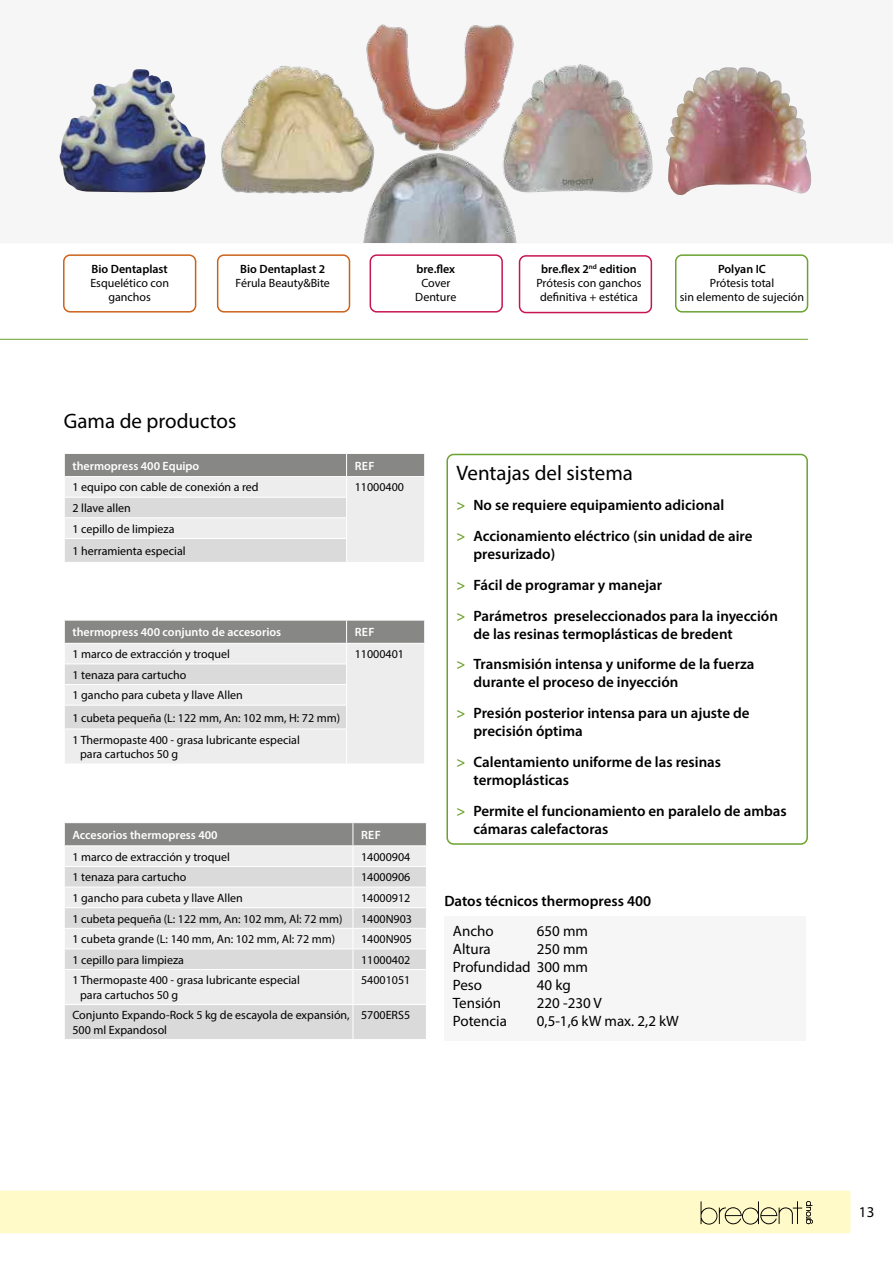
<style>
.page{position:relative;width:893px;height:1263px;background:#fff}
.page>*{position:absolute;margin:0;border:0;box-sizing:border-box;transform-origin:0 0}
.t1{font:21px "Myriad Pro";color:#000}
.t2{font:600 15px/30.8px "Myriad Pro";color:#000}
.t3{font:15px/18px "Myriad Pro";color:#000;text-align:justify}
.t4{font:12px/14.4px "Myriad Pro";color:#000}
.t5{font:600 12px "Myriad Pro";color:#fff}
.t6{font:600 12px "Myriad Pro";color:#000}
.s1{font-weight:600}
.s2{color:#6ba230}
</style>
<div class="page">
<div style="left:0;top:1191px;width:850px;height:42px;background:#fffac7"></div>
<div style="left:701px;top:1208px;width:15px;height:15px;background:#fffac7;border-radius:50%"></div>
<div style="left:743px;top:1208px;width:15px;height:15px;background:#fffac7;border-radius:50%"></div>
<div style="left:63px;top:254px;width:133px;height:59px;border:2px solid #cc621a;border-radius:6px"></div>
<img style="left:678px;top:67px;width:134px;height:129px">
<img style="left:59px;top:69px;width:147px;height:123px">
<div style="left:446px;top:454px;width:362px;height:391px;border:2px solid #6ba230;border-radius:6px"></div>
<hr style="left:0;top:339px;width:808px;height:1px;background:#6ba230">
<img style="left:220px;top:65px;width:144px;height:129px">
<img style="left:517px;top:64px;width:161px;height:131px">
<img style="left:362px;top:153px;width:155px;height:89px">
<img style="left:364px;top:24px;width:153px;height:129px">
<div style="left:217px;top:254px;width:133px;height:59px;border:2px solid #cc621a;border-radius:6px"></div>
<div style="left:370px;top:254px;width:133px;height:59px;border:2px solid #c71553;border-radius:6px"></div>
<div style="left:519px;top:255px;width:133px;height:58px;border:2px solid #c71553;border-radius:6px"></div>
<div style="left:675px;top:254px;width:133px;height:59px;border:2px solid #6ba230;border-radius:6px"></div>
<div style="left:444px;top:916px;width:362px;height:124px;background:#f6f6f6"></div>
<svg style="left:64px;top:453px;width:361px;height:109px;background:#d3d3d2"></svg>
<hr style="left:64px;top:476px;width:283px;height:1px;background:#fff">
<hr style="left:347px;top:476px;width:78px;height:1px;background:#fff">
<hr style="left:64px;top:517px;width:283px;height:1px;background:#fff">
<svg style="left:65px;top:970px;width:361px;height:69px;background:#e3e3e3"></svg>
<hr style="left:352px;top:970px;width:1px;height:34px;background:#fff">
<hr style="left:64px;top:1004px;width:289px;height:1px;background:#fff">
<hr style="left:353px;top:1004px;width:74px;height:1px;background:#fff">
<hr style="left:352px;top:1005px;width:1px;height:34px;background:#fff">
<svg style="left:64px;top:823px;width:363px;height:146px;background:#d6d6d6"></svg>
<hr style="left:64px;top:845px;width:289px;height:1px;background:#fff">
<hr style="left:353px;top:845px;width:74px;height:1px;background:#fff">
<hr style="left:64px;top:886px;width:289px;height:2px;background:#fff">
<hr style="left:353px;top:886px;width:74px;height:2px;background:#fff">
<hr style="left:64px;top:928px;width:289px;height:1px;background:#fff">
<hr style="left:353px;top:928px;width:74px;height:1px;background:#fff">
<svg style="left:64px;top:620px;width:361px;height:143px;background:#d9d9d8"></svg>
<hr style="left:64px;top:643px;width:283px;height:1px;background:#fff">
<hr style="left:347px;top:643px;width:78px;height:1px;background:#fff">
<hr style="left:64px;top:684px;width:283px;height:1px;background:#fff">
<hr style="left:64px;top:728px;width:283px;height:1px;background:#fff">
<p class="t6" style="left:92px;top:263px;width:78px">Bio Dentaplast</p>
<p class="t4" style="left:90px;top:276px;width:80px;text-align:center">Esquelético con ganchos</p>
<p class="t6" style="left:240px;top:263px;width:87px">Bio Dentaplast 2</p>
<p class="t4" style="left:236px;top:276px;width:96px">Férula Beauty&amp;Bite</p>
<h1 class="t1" style="left:64px;top:411px;width:174px">Gama de productos</h1>
<p class="t6" style="left:416px;top:263px;width:40px">bre.flex</p>
<p class="t4" style="left:415px;top:276px;width:43px;text-align:center">Cover<br>Denture</p>
<p class="t4" style="left:536px;top:262px;width:106px;text-align:center"><span class="s1">bre.flex 2</span><sup>nd</sup> <span class="s1">edition<br></span>Prótesis con ganchos definitiva + estética</p>
<p class="t6" style="left:718px;top:263px;width:49px">Polyan IC</p>
<p class="t4" style="left:680px;top:276px;width:126px;text-align:center">Prótesis total<br>sin elemento de sujeción</p>
<p class="t5" style="left:72px;top:459px;width:128px">thermopress 400 Equipo</p>
<p class="t5" style="left:355px;top:459px;width:21px">REF</p>
<p class="t4" style="left:72px;top:481px;width:188px">1 equipo con cable de conexión a red</p>
<p class="t4" style="left:355px;top:481px;width:51px">11000400</p>
<p class="t4" style="left:72px;top:498px;width:103px;line-height:20.5px">2 llave allen<br>1 cepillo de limpieza</p>
<p class="t4" style="left:72px;top:544px;width:115px">1 herramienta especial</p>
<p class="t5" style="left:72px;top:626px;width:210px">thermopress 400 conjunto de accesorios</p>
<p class="t5" style="left:355px;top:626px;width:21px">REF</p>
<p class="t4" style="left:72px;top:647px;width:159px">1 marco de extracción y troquel</p>
<p class="t4" style="left:355px;top:647px;width:51px">11000401</p>
<p class="t4" style="left:72px;top:665px;width:172px;line-height:20.5px">1 tenaza para cartucho<br>1 gancho para cubeta y llave Allen</p>
<p class="t4" style="left:72px;top:707px;width:269px;line-height:22.2px">1 cubeta pequeña (L: 122 mm, An: 102 mm, H: 72 mm)<br>1 Thermopaste 400 - grasa lubricante especial</p>
<p class="t4" style="left:80px;top:747px;width:100px">para cartuchos 50 g</p>
<p class="t5" style="left:72px;top:829px;width:147px">Accesorios thermopress 400</p>
<p class="t5" style="left:361px;top:829px;width:21px">REF</p>
<p class="t4" style="left:72px;top:850px;width:159px">1 marco de extracción y troquel</p>
<p class="t4" style="left:361px;top:850px;width:51px">14000904</p>
<p class="t4" style="left:72px;top:870px;width:115px">1 tenaza para cartucho</p>
<p class="t4" style="left:361px;top:870px;width:51px">14000906</p>
<p class="t4" style="left:72px;top:891px;width:172px">1 gancho para cubeta y llave Allen</p>
<p class="t4" style="left:361px;top:891px;width:51px">14000912</p>
<p class="t4" style="left:72px;top:912px;width:272px">1 cubeta pequeña (L: 122 mm, An: 102 mm, Al: 72 mm)</p>
<p class="t4" style="left:361px;top:912px;width:52px">1400N903</p>
<p class="t4" style="left:72px;top:932px;width:264px">1 cubeta grande (L: 140 mm, An: 102 mm, Al: 72 mm)</p>
<p class="t4" style="left:361px;top:932px;width:52px">1400N905</p>
<p class="t4" style="left:72px;top:953px;width:113px">1 cepillo para limpieza</p>
<p class="t4" style="left:361px;top:953px;width:51px">11000402</p>
<p class="t4" style="left:80px;top:973px;width:221px;text-indent:-8px">1 Thermopaste 400 - grasa lubricante especial para cartuchos 50 g</p>
<p class="t4" style="left:361px;top:973px;width:51px">54001051</p>
<p class="t4" style="left:72px;top:1008px;width:279px">Conjunto Expando-Rock 5 kg de escayola de expansión,<br>500 ml Expandosol</p>
<p class="t4" style="left:361px;top:1008px;width:51px">5700ERS5</p>
<h1 class="t1" style="left:456px;top:462px;width:178px">Ventajas del sistema</h1>
<p class="t2" style="left:456px;top:490px;width:298px"><span class="s2">&gt;</span> No se requiere equipamiento adicional<br><span class="s2">&gt;</span> Accionamiento eléctrico (sin unidad de aire</p>
<p class="t2" style="left:456px;top:539px;width:323px;text-indent:17px">presurizado)<br><span class="s2">&gt;</span> Fácil de programar y manejar<br><span class="s2">&gt;</span> Parámetros preseleccionados para la inyección</p>
<p class="t2" style="left:456px;top:618px;width:299px;text-align:center">de las resinas termoplásticas de bredent<br><span class="s2">&gt;</span> Transmisión intensa y uniforme de la fuerza</p>
<p class="t2" style="left:456px;top:667px;width:295px;text-indent:17px">durante el proceso de inyección<br><span class="s2">&gt;</span> Presión posterior intensa para un ajuste de</p>
<p class="t2" style="left:456px;top:716px;width:266px;text-indent:17px">precisión óptima<br><span class="s2">&gt;</span> Calentamiento uniforme de las resinas</p>
<p class="t2" style="left:456px;top:765px;width:332px;text-indent:17px">termoplásticas<br><span class="s2">&gt;</span> Permite el funcionamiento en paralelo de ambas</p>
<p class="t2" style="left:473px;top:813px;width:136px">cámaras calefactoras</p>
<p class="t2" style="left:444px;top:886px;width:208px">Datos técnicos thermopress 400</p>
<p class="t3" style="left:453px;top:923px;width:42px">Ancho</p>
<p class="t3" style="left:537px;top:923px;width:53px">650 mm</p>
<p class="t3" style="left:453px;top:941px;width:39px">Altura</p>
<p class="t3" style="left:453px;top:941px;width:137px;text-indent:84px">250 mm Profundidad 300 mm Peso</p>
<p class="t3" style="left:537px;top:977px;width:35px">40 kg</p>
<p class="t3" style="left:453px;top:995px;width:50px">Tensión</p>
<p class="t3" style="left:537px;top:995px;width:66px">220 -230 V</p>
<p class="t3" style="left:453px;top:1013px;width:56px">Potencia</p>
<p class="t3" style="left:537px;top:1013px;width:144px">0,5-1,6 kW max. 2,2 kW</p>
<p class="t3" style="left:859px;top:1204px;width:17px">13</p>
</div>
